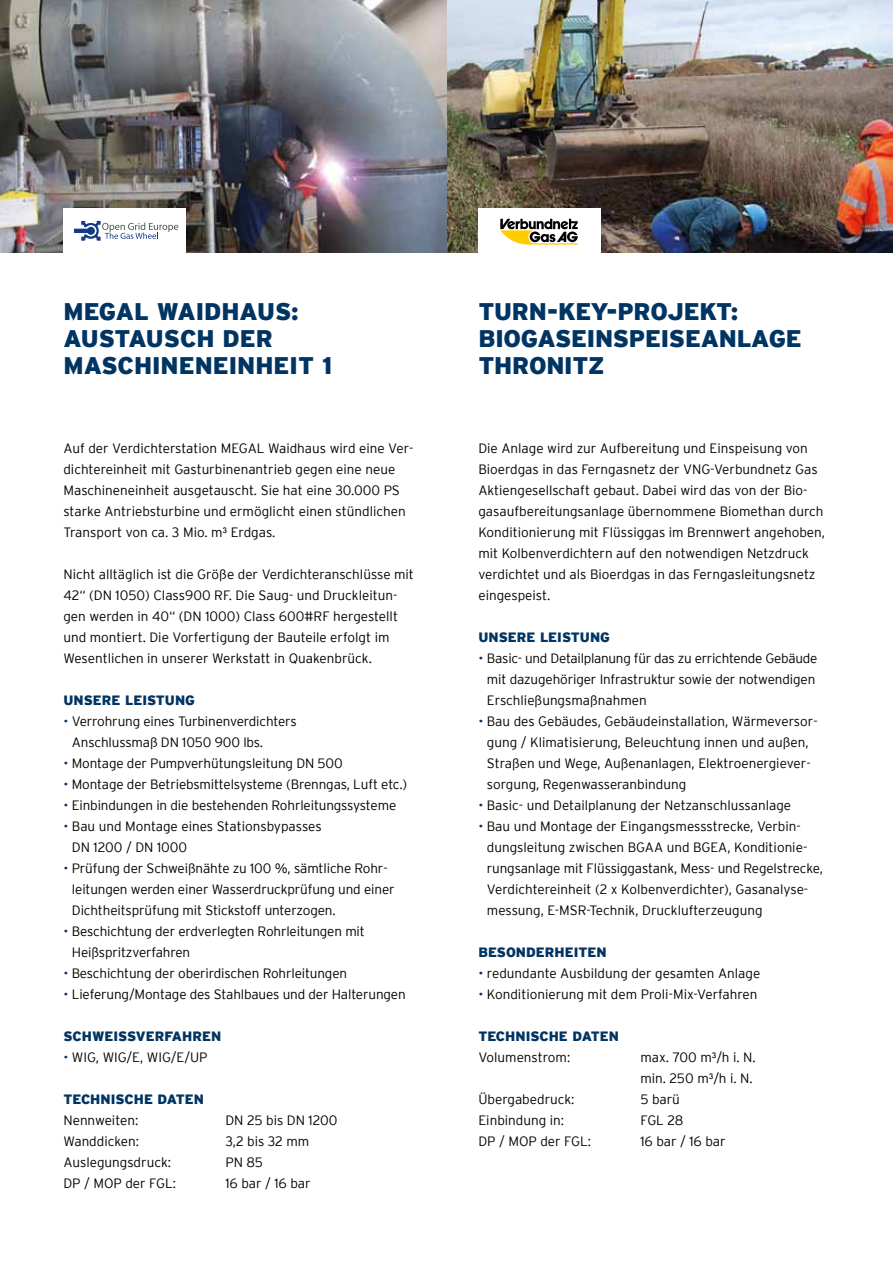
<style>
.page{position:relative;width:893px;height:1263px;background:#fff}
.page>*{position:absolute;margin:0;border:0;box-sizing:border-box;transform-origin:0 0}
.t1{font:900 24px/27px "Interstate";letter-spacing:-.01em;color:#003462}
.t2{font:300 13.5px/21px "Interstate";color:#000}
.t3{font:900 13.5px "Interstate";color:#003462}
.s1{font-family:"VAG Rounded Std";font-weight:100}
.s2{color:#003462}
</style>
<div class="page">
<img style="left:0;top:0;width:446px;height:253px">
<img style="left:448px;top:0;width:445px;height:253px">
<div style="left:478px;top:208px;width:123px;height:45px;background:#fff"></div>
<svg style="left:500px;top:219px;width:78px;height:26px"></svg>
<div style="left:63px;top:208px;width:123px;height:45px;background:#fff"></div>
<svg style="left:74px;top:221px;width:104px;height:20px"></svg>
<h1 class="t1" style="left:63px;top:298px;width:270px;text-indent:93px">WAIDHAUS:<br>AUSTAUSCH DER<br>MASCHINENEINHEIT 1</h1>
<h1 class="t1" style="left:478px;top:298px;width:325px">TURN-KEY-PROJEKT:<br>BIOGASEINSPEISEANLAGE<br>THRONITZ</h1>
<h1 class="t1" style="left:63px;top:298px;width:37px">MEGAL</h1>
<p class="t2" style="left:63px;top:438px;width:352px">Auf der Verdichterstation MEGAL Waidhaus wird eine Ver&shy;dichtereinheit mit Gasturbinenantrieb gegen eine neue Maschineneinheit ausgetauscht. Sie hat eine 30.000 PS starke Antriebsturbine und ermöglicht einen stündlichen Transport von ca. 3 Mio. m<span class="s1">³</span> Erdgas.</p>
<p class="t2" style="left:63px;top:564px;width:352px">Nicht alltäglich ist die Größe der Verdichteranschlüsse mit 42“ (DN 1050) Class900 RF. Die Saug- und Druckleitun&shy;gen werden in 40“ (DN 1000) Class 600#RF hergestellt und montiert. Die Vorfertigung der Bauteile erfolgt im Wesentlichen in unserer Werkstatt in Quakenbrück.</p>
<p class="t3" style="left:63px;top:693px;width:133px">UNSERE LEISTUNG</p>
<p class="t2" style="left:72px;top:711px;width:226px;text-indent:-9px"><span class="s2">•</span> Verrohrung eines Turbinenverdichters<br>Anschlussmaß DN 1050 900 lbs.</p>
<p class="t2" style="left:63px;top:753px;width:281px"><span class="s2">•</span> Montage der Pumpverhütungsleitung DN 500</p>
<p class="t2" style="left:63px;top:774px;width:345px"><span class="s2">•</span> Montage der Betriebsmittelsysteme (Brenngas, Luft etc.)</p>
<p class="t2" style="left:63px;top:795px;width:334px"><span class="s2">•</span> Einbindungen in die bestehenden Rohrleitungssysteme</p>
<p class="t2" style="left:72px;top:816px;width:251px;text-indent:-9px"><span class="s2">•</span> Bau und Montage eines Stationsbypasses<br>DN 1200 / DN 1000</p>
<p class="t2" style="left:72px;top:858px;width:324px;text-indent:-9px"><span class="s2">•</span> Prüfung der Schweißnähte zu 100 %, sämtliche Rohr&shy;leitungen werden einer Wasserdruckprüfung und einer<br>Dichtheitsprüfung mit Stickstoff unterzogen.</p>
<p class="t2" style="left:72px;top:921px;width:294px;text-indent:-9px"><span class="s2">•</span> Beschichtung der erdverlegten Rohrleitungen mit<br>Heißspritzverfahren</p>
<p class="t2" style="left:63px;top:963px;width:285px"><span class="s2">•</span> Beschichtung der oberirdischen Rohrleitungen</p>
<p class="t2" style="left:63px;top:984px;width:344px"><span class="s2">•</span> Lieferung/Montage des Stahlbaues und der Halterungen</p>
<p class="t3" style="left:63px;top:1029px;width:65px">SCHWEISSV</p>
<p class="t3" style="left:146px;top:1029px;width:77px">ERFAHREN</p>
<p class="t2" style="left:63px;top:1047px;width:146px"><span class="s2">•</span> WIG, WIG/E, WIG/E/UP</p>
<p class="t3" style="left:63px;top:1092px;width:142px">TECHNISCHE DATEN</p>
<p class="t2" style="left:63px;top:1110px;width:76px">Nennweiten:</p>
<p class="t2" style="left:225px;top:1110px;width:114px">DN 25 bis DN 1200</p>
<p class="t2" style="left:63px;top:1131px;width:77px">Wanddicken:</p>
<p class="t2" style="left:225px;top:1131px;width:85px">3,2 bis 32 mm</p>
<p class="t2" style="left:63px;top:1152px;width:109px">Auslegungsdruck:</p>
<p class="t2" style="left:225px;top:1152px;width:39px">PN 85</p>
<p class="t2" style="left:63px;top:1173px;width:114px">DP / MOP der FGL:</p>
<p class="t2" style="left:225px;top:1173px;width:87px">16 bar / 16 bar</p>
<p class="t2" style="left:478px;top:438px;width:348px">Die Anlage wird zur Aufbereitung und Einspeisung von Bioerdgas in das Ferngasnetz der VNG-Verbundnetz Gas Aktiengesellschaft gebaut. Dabei wird das von der Bio&shy;gasaufbereitungsanlage übernommene Biomethan durch Konditionierung mit Flüssiggas im Brennwert angehoben, mit Kolbenverdichtern auf den notwendigen Netzdruck verdichtet und als Bioerdgas in das Ferngasleitungsnetz eingespeist.</p>
<p class="t3" style="left:478px;top:630px;width:133px">UNSERE LEISTUNG</p>
<p class="t2" style="left:487px;top:648px;width:332px;text-indent:-9px"><span class="s2">•</span> Basic- und Detailplanung für das zu errichtende Gebäude mit dazugehöriger Infrastruktur sowie der notwendigen<br>Erschließungsmaßnahmen</p>
<p class="t2" style="left:487px;top:711px;width:332px;text-indent:-9px"><span class="s2">•</span> Bau des Gebäudes, Gebäudeinstallation, Wärmeversor&shy;gung / Klimatisierung, Beleuchtung innen und außen, Straßen und Wege, Außenanlagen, Elektroenergiever&shy;sorgung, Regenwasseranbindung</p>
<p class="t2" style="left:478px;top:795px;width:314px"><span class="s2">•</span> Basic- und Detailplanung der Netzanschlussanlage</p>
<p class="t2" style="left:487px;top:816px;width:337px;text-indent:-9px"><span class="s2">•</span> Bau und Montage der Eingangsmessstrecke, Verbin&shy;dungsleitung zwischen BGAA und BGEA, Konditionie&shy;rungsanlage mit Flüssiggastank, Mess- und Regelstrecke, Verdichtereinheit (2 x Kolbenverdichter), Gasanalyse&shy;messung, E-MSR-Technik, Drucklufterzeugung</p>
<p class="t3" style="left:478px;top:945px;width:130px">BESONDERHEITEN</p>
<p class="t2" style="left:478px;top:963px;width:283px"><span class="s2">•</span> redundante Ausbildung der gesamten Anlage</p>
<p class="t2" style="left:478px;top:984px;width:281px"><span class="s2">•</span> Konditionierung mit dem Proli-Mix-Verfahren</p>
<p class="t3" style="left:478px;top:1029px;width:142px">TECHNISCHE DATEN</p>
<p class="t2" style="left:478px;top:1047px;width:93px">Volumenstrom:</p>
<p class="t2" style="left:640px;top:1047px;width:117px">max. 700 m<span class="s1">³</span>/h i. N. min. 250 m<span class="s1">³</span>/h i. N.</p>
<p class="t2" style="left:478px;top:1089px;width:98px">Übergabedruck:</p>
<p class="t2" style="left:640px;top:1089px;width:41px">5 barü</p>
<p class="t2" style="left:478px;top:1110px;width:87px">Einbindung in:</p>
<p class="t2" style="left:640px;top:1110px;width:44px">FGL 28</p>
<p class="t2" style="left:478px;top:1131px;width:114px">DP / MOP der FGL:</p>
<p class="t2" style="left:640px;top:1131px;width:87px">16 bar / 16 bar</p>
</div>
